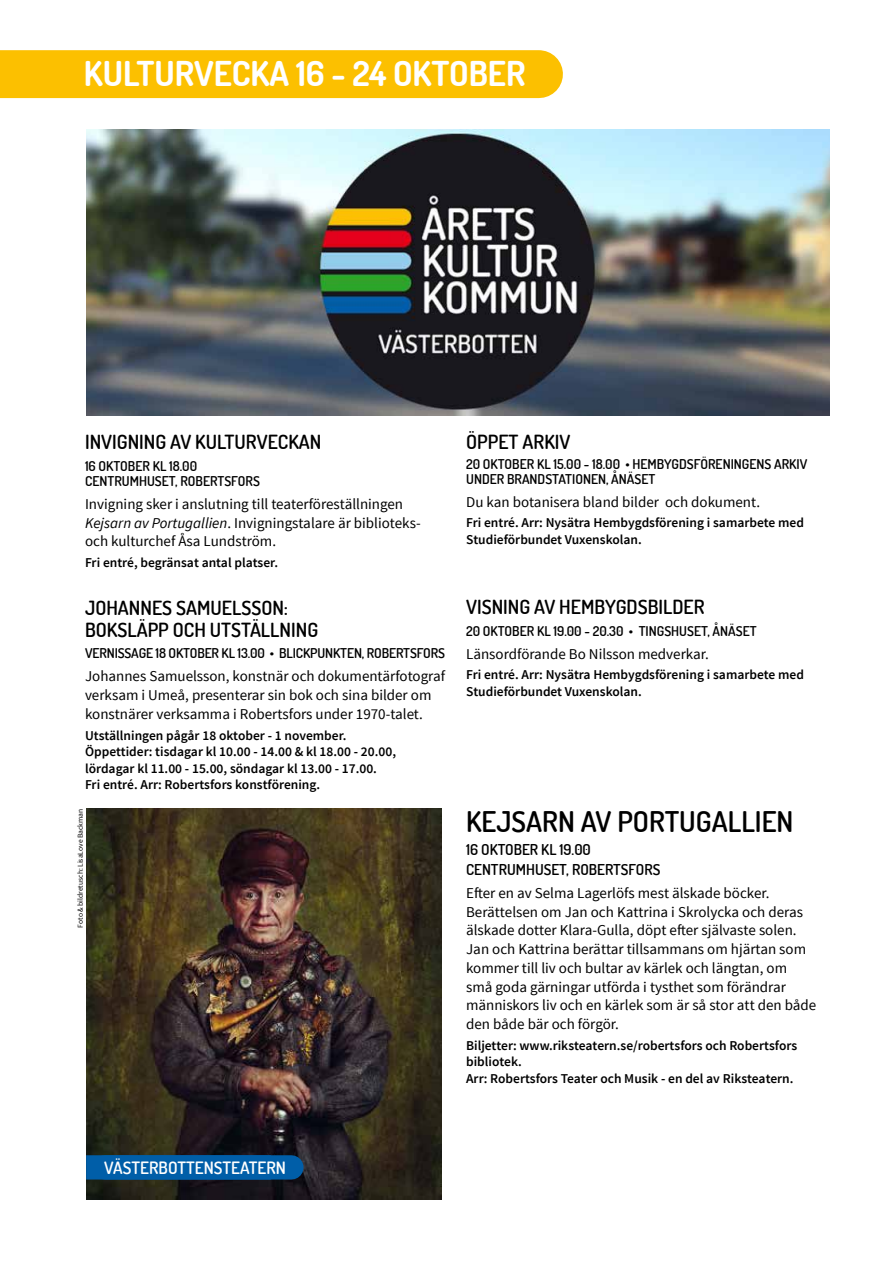
<style>
.page{position:relative;width:893px;height:1263px;background:#fff}
.page>*{position:absolute;margin:0;border:0;box-sizing:border-box;transform-origin:0 0}
.t1{font:700 34.2px "Dosis";color:#fff}
.t2{font:600 28.5px "Dosis";color:#000}
.t3{font:600 19.5px/22.5px "Dosis";color:#000}
.t4{font:600 16.95px "Dosis";color:#fff}
.t5{font:15px/18.8px "Source Sans Pro";color:#000}
.t6{font:600 15px/19.5px "Dosis";color:#000}
.t7{font:600 13.5px/16.5px "Source Sans Pro";color:#000}
.t8{font:600 13.5px/15px "Dosis";color:#000}
.t9{font:7.5px "Source Sans Pro";color:#000}
.s1{font-style:italic}
</style>
<div class="page">
<div style="left:0;top:50px;width:539px;height:48px;background:#fcc000"></div>
<img style="left:86px;top:809px;width:356px;height:390px">
<div style="left:105px;top:1155px;width:186px;height:24px;background:#005ea8"></div>
<div style="left:86px;top:1155px;width:185px;height:24px;background:#005ea8"></div>
<img style="left:86px;top:130px;width:743px;height:285px">
<h1 class="t1" style="left:84px;top:51px;width:443px">KULTURVECKA 16 - 24 OKTOBER</h1>
<h3 class="t3" style="left:85px;top:431px;width:238px">INVIGNING AV KULTURVECKAN</h3>
<p class="t8" style="left:85px;top:458px;width:176px">16 OKTOBER KL 18.00<br>CENTRUMHUSET, ROBERTSFORS</p>
<p class="t5" style="left:85px;top:495px;width:337px">Invigning sker i anslutning till teaterföreställningen<br><span class="s1">Kejsarn av Portugallien</span>. Invigningstalare är biblioteks&shy;och kulturchef Åsa Lundström.</p>
<p class="t7" style="left:85px;top:555px;width:195px">Fri entré, begränsat antal platser.</p>
<h3 class="t3" style="left:85px;top:596px;width:235px">JOHANNES SAMUELSSON:<br>BOKSLÄPP OCH UTSTÄLLNING</h3>
<p class="t8" style="left:85px;top:646px;width:362px">VERNISSAGE 18 OKTOBER KL 13.00 • BLICKPUNKTEN, ROBERTSFORS</p>
<p class="t5" style="left:85px;top:667px;width:362px">Johannes Samuelsson, konstnär och dokumentärfotograf verksam i Umeå, presenterar sin bok och sina bilder om konstnärer verksamma i Robertsfors under 1970-talet.</p>
<p class="t7" style="left:85px;top:727px;width:312px">Utställningen pågår 18 oktober - 1 november.<br>Öppettider: tisdagar kl 10.00 - 14.00 &amp; kl 18.00 - 20.00, lördagar kl 11.00 - 15.00, söndagar kl 13.00 - 17.00.<br>Fri entré. Arr: Robertsfors konstförening.</p>
<p class="t9" style="left:76px;top:928px;width:120px;rotate:-90deg">Foto &amp; bildretusch: LisaLove Backman</p>
<h3 class="t3" style="left:466px;top:431px;width:106px">ÖPPET ARKIV</h3>
<p class="t8" style="left:466px;top:456px;width:343px">20 OKTOBER KL 15.00 - 18.00 • HEMBYGDSFÖRENINGENS ARKIV<br>UNDER BRANDSTATIONEN, ÅNÄSET</p>
<p class="t5" style="left:466px;top:493px;width:296px">Du kan botanisera bland bilder och dokument.</p>
<p class="t7" style="left:466px;top:515px;width:339px">Fri entré. Arr: Nysätra Hembygdsförening i samarbete med<br>Studieförbundet Vuxenskolan.</p>
<h3 class="t3" style="left:466px;top:595px;width:240px">VISNING AV HEMBYGDSBILDER</h3>
<p class="t8" style="left:466px;top:623px;width:292px">20 OKTOBER KL 19.00 - 20.30 • TINGSHUSET, ÅNÄSET</p>
<p class="t5" style="left:466px;top:645px;width:244px">Länsordförande Bo Nilsson medverkar.</p>
<p class="t7" style="left:466px;top:667px;width:339px">Fri entré. Arr: Nysätra Hembygdsförening i samarbete med<br>Studieförbundet Vuxenskolan.</p>
<h2 class="t2" style="left:466px;top:803px;width:329px">KEJSARN AV PORTUGALLIEN</h2>
<p class="t6" style="left:466px;top:840px;width:196px">16 OKTOBER KL 19.00<br>CENTRUMHUSET, ROBERTSFORS</p>
<p class="t5" style="left:466px;top:884px;width:352px">Efter en av Selma Lagerlöfs mest älskade böcker.<br>Berättelsen om Jan och Kattrina i Skrolycka och deras älskade dotter Klara-Gulla, döpt efter självaste solen.<br>Jan och Kattrina berättar tillsammans om hjärtan som kommer till liv och bultar av kärlek och längtan, om små goda gärningar utförda i tysthet som förändrar människors liv och en kärlek som är så stor att den både den både bär och förgör.</p>
<p class="t7" style="left:466px;top:1037px;width:333px">Biljetter: www.riksteatern.se/robertsfors och Robertsfors bibliotek.<br>Arr: Robertsfors Teater och Musik - en del av Riksteatern.</p>
<p class="t4" style="left:104px;top:1157px;width:183px">VÄSTERBOTTENSTEATERN</p>
</div>
